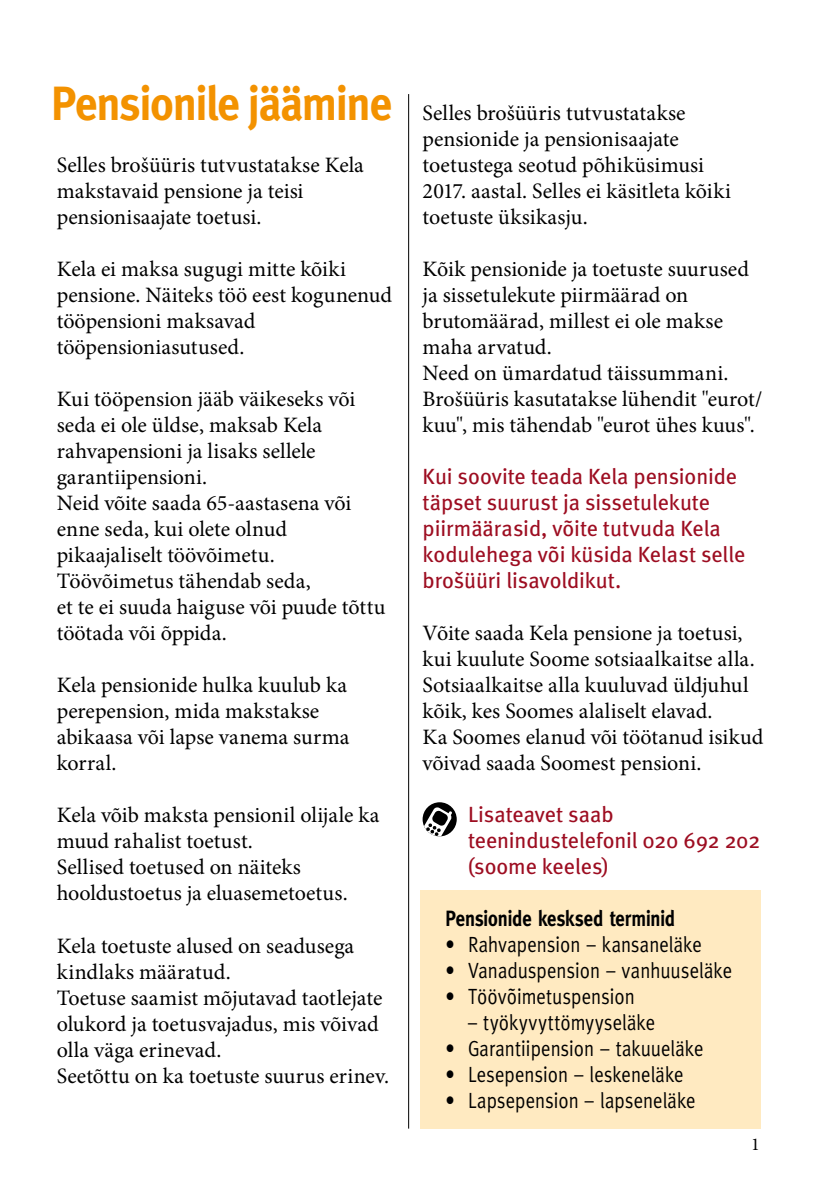
<style>
.page{position:relative;width:840px;height:1191px;background:#fff}
.page>*{position:absolute;margin:0;border:0;box-sizing:border-box;transform-origin:0 0}
.t1{font:22px/26px "Minion Pro";letter-spacing:.005em;color:#000}
.t2{font:22px/26px "Meta";letter-spacing:-.005em;color:#9d0d21}
.t3{font:22px "Meta";letter-spacing:.005em;color:#000;scale:.85 1}
.t4{font:700 22px "Meta";letter-spacing:-.005em;color:#000;scale:.85 1}
.t5{font:18px "Minion Pro";color:#000}
.s1{font-family:"Meta";font-weight:700;font-size:48px;color:#f39200}
</style>
<div class="page">
<div style="left:420px;top:890px;width:340px;height:238px;background:#ffeac1"></div>
<hr style="left:408px;top:94px;width:1px;height:1034px;background:#000">
<div style="left:422px;top:802px;width:34px;height:34px;background:#000;border-radius:50%"></div>
<svg style="left:424px;top:807px;width:28px;height:29px"></svg>
<p class="t1" style="left:422px;top:100px;width:309px;text-indent:-371px"><span class="s1">Pensionile jäämine</span> Selles brošüüris tutvustatakse pensionide ja pensionisaajate toetustega seotud põhiküsimusi 2017. aastal. Selles ei käsitleta kõiki toetuste üksikasju.</p>
<p class="t1" style="left:422px;top:256px;width:341px">Kõik pensionide ja toetuste suurused ja sissetulekute piirmäärad on brutomäärad, millest ei ole makse maha arvatud.<br>Need on ümardatud täissummani.<br>Brošüüris kasutatakse lühendit "eurot/ kuu", mis tähendab "eurot ühes kuus".</p>
<p class="t2" style="left:422px;top:463px;width:324px">Kui soovite teada Kela pensionide täpset suurust ja sissetulekute piirmäärasid, võite tutvuda Kela kodulehega või küsida Kelast selle brošüüri lisavoldikut.</p>
<p class="t1" style="left:422px;top:620px;width:342px">Võite saada Kela pensione ja toetusi, kui kuulute Soome sotsiaalkaitse alla.<br>Sotsiaalkaitse alla kuuluvad üldjuhul kõik, kes Soomes alaliselt elavad.<br>Ka Soomes elanud või töötanud isikud võivad saada Soomest pensioni.</p>
<p class="t2" style="left:468px;top:801px;width:293px">Lisateavet saab teenindustelefonil 020 692 202 (soome keeles)</p>
<p class="t4" style="left:445px;top:906px;width:272px">Pensionide kesksed terminid</p>
<p class="t3" style="left:445px;top:932px;width:303px">• Rahvapension – kansaneläke</p>
<p class="t3" style="left:445px;top:958px;width:338px">• Vanaduspension – vanhuuseläke</p>
<p class="t3" style="left:445px;top:984px;width:224px">• Töövõimetuspension</p>
<p class="t3" style="left:468px;top:1010px;width:221px">– työkyvyttömyyseläke</p>
<p class="t3" style="left:445px;top:1036px;width:305px">• Garantiipension – takuueläke</p>
<p class="t3" style="left:445px;top:1062px;width:281px">• Lesepension – leskeneläke</p>
<p class="t3" style="left:445px;top:1088px;width:296px">• Lapsepension – lapseneläke</p>
<p class="t1" style="left:57px;top:152px;width:308px">Selles brošüüris tutvustatakse Kela makstavaid pensione ja teisi pensionisaajate toetusi.</p>
<p class="t1" style="left:57px;top:256px;width:336px">Kela ei maksa sugugi mitte kõiki pensione. Näiteks töö eest kogunenud tööpensioni maksavad tööpensioniasutused.</p>
<p class="t1" style="left:57px;top:386px;width:330px">Kui tööpension jääb väikeseks või seda ei ole üldse, maksab Kela rahvapensioni ja lisaks sellele garantiipensioni.<br>Neid võite saada 65-aastasena või enne seda, kui olete olnud pikaajaliselt töövõimetu.<br>Töövõimetus tähendab seda,<br>et te ei suuda haiguse või puude tõttu töötada või õppida.</p>
<p class="t1" style="left:57px;top:672px;width:294px">Kela pensionide hulka kuulub ka perepension, mida makstakse abikaasa või lapse vanema surma korral.</p>
<p class="t1" style="left:57px;top:802px;width:324px">Kela võib maksta pensionil olijale ka muud rahalist toetust.<br>Sellised toetused on näiteks hooldustoetus ja eluasemetoetus.</p>
<p class="t1" style="left:57px;top:932px;width:333px">Kela toetuste alused on seadusega kindlaks määratud.<br>Toetuse saamist mõjutavad taotlejate olukord ja toetusvajadus, mis võivad olla väga erinevad.<br>Seetõttu on ka toetuste suurus erinev.</p>
<p class="t5" style="left:750px;top:1132px;width:10px">1</p>
</div>
